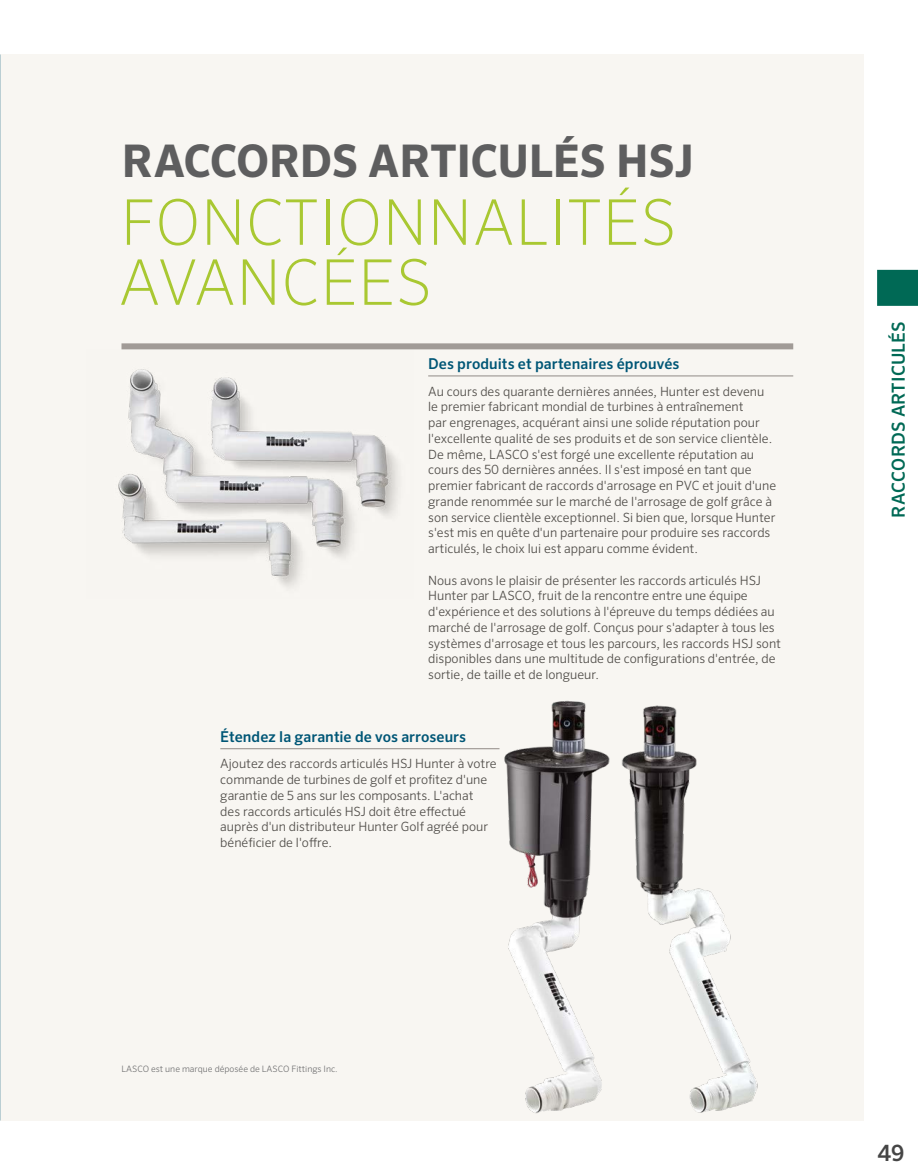
<style>
.page{position:relative;width:918px;height:1175px;background:#fff}
.page>*{position:absolute;margin:0;border:0;box-sizing:border-box;transform-origin:0 0}
.t1{font:200 63px/60px "Sero Pro";letter-spacing:.01em;color:#a9c832}
.t2{font:700 45px "Sero Pro";letter-spacing:-.005em;color:#5e5e5f}
.t3{font:500 22.5px "Sero Pro";color:#454545}
.t4{font:500 18px "Sero Pro";letter-spacing:.01em;color:#006955}
.t5{font:500 15px "Sero Pro";letter-spacing:.005em;color:#005676}
.t6{font:300 12.75px/15.8px "Sero Pro";color:#504d49}
.t7{font:300 8.85px "Sero Pro";color:#727273}
</style>
<div class="page">
<div style="left:877px;top:270px;width:41px;height:36px;background:#006955"></div>
<div style="left:0;top:54px;width:864px;height:1067px;background:#f8f6f2"></div>
<img style="left:0;top:54px;width:1px;height:1066px">
<hr style="left:0;top:32px;width:2px;height:331px;background:#000;opacity:.25">
<img style="left:118px;top:349px;width:295px;height:238px">
<div style="left:122px;top:343px;width:671px;height:6px;background:#a19b97"></div>
<hr style="left:220px;top:748px;width:280px;height:1px;background:#908a86">
<hr style="left:428px;top:376px;width:365px;height:1px;background:#908a86">
<img style="left:621px;top:705px;width:137px;height:408px">
<img style="left:484px;top:700px;width:126px;height:414px">
<h2 class="t2" style="left:122px;top:133px;width:573px">RACCORDS ARTICULÉS HSJ</h2>
<h1 class="t1" style="left:119px;top:192px;width:559px">FONCTIONNALITÉS<br>AVANCÉES</h1>
<p class="t5" style="left:428px;top:354px;width:253px">Des produits et partenaires éprouvés</p>
<p class="t6" style="left:428px;top:383px;width:350px">Au cours des quarante dernières années, Hunter est devenu le premier fabricant mondial de turbines à entraînement<br>par engrenages, acquérant ainsi une solide réputation pour l'excellente qualité de ses produits et de son service clientèle.<br>De même, LASCO s'est forgé une excellente réputation au cours des 50 dernières années. Il s'est imposé en tant que premier fabricant de raccords d'arrosage en PVC et jouit d'une grande renommée sur le marché de l'arrosage de golf grâce à son service clientèle exceptionnel. Si bien que, lorsque Hunter s'est mis en quête d'un partenaire pour produire ses raccords articulés, le choix lui est apparu comme évident.</p>
<p class="t6" style="left:428px;top:572px;width:354px">Nous avons le plaisir de présenter les raccords articulés HSJ Hunter par LASCO, fruit de la rencontre entre une équipe d'expérience et des solutions à l'épreuve du temps dédiées au marché de l'arrosage de golf. Conçus pour s'adapter à tous les systèmes d'arrosage et tous les parcours, les raccords HSJ sont disponibles dans une multitude de configurations d'entrée, de sortie, de taille et de longueur.</p>
<p class="t5" style="left:220px;top:727px;width:247px">Étendez la garantie de vos arroseurs</p>
<p class="t6" style="left:220px;top:756px;width:278px">Ajoutez des raccords articulés HSJ Hunter à votre commande de turbines de golf et profitez d'une garantie de 5 ans sur les composants. L'achat<br>des raccords articulés HSJ doit être effectué auprès d'un distributeur Hunter Golf agréé pour bénéficier de l'offre.</p>
<p class="t7" style="left:122px;top:1063px;width:218px">LASCO est une marque déposée de LASCO Fittings Inc.</p>
<h3 class="t4" style="left:888px;top:517px;width:197px;rotate:-90deg">RACCORDS ARTICULÉS</h3>
<h3 class="t3" style="left:877px;top:1139px;width:29px">49</h3>
</div>
